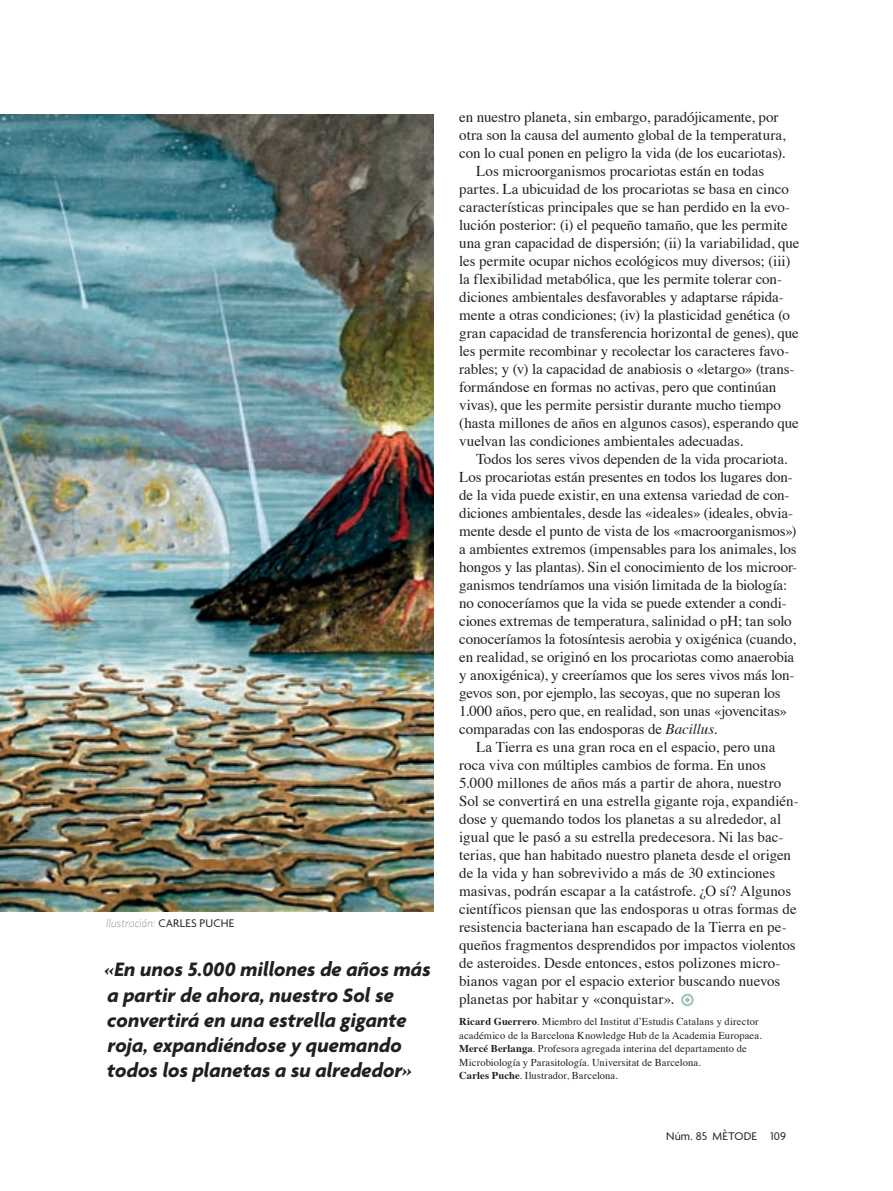
<style>
.page{position:relative;width:893px;height:1191px;background:#fff}
.page>*{position:absolute;margin:0;border:0;box-sizing:border-box;transform-origin:0 0}
.t1{font:italic 700 21px/25.2px "Agenda";color:#231f20}
.t2{font:15px "Times";letter-spacing:-.005em;color:#231f20}
.t3{font:italic 300 12px "Gill Sans";letter-spacing:.015em;color:#939598}
.t4{font:12px "Agenda";letter-spacing:.025em;color:#231f20}
.t5{font:10.5px/13.5px "Times";letter-spacing:.01em;color:#231f20}
.s1{font-family:"Agenda";font-weight:400;font-style:normal;color:#231f20}
.s2{font-style:italic}
.s3{font-weight:700}
</style>
<div class="page">
<div style="left:681px;top:993px;width:13px;height:13px;border:2px solid #9fc4bb;border-radius:50%"></div>
<svg style="left:685px;top:997px;width:5px;height:5px"></svg>
<img style="left:0;top:115px;width:434px;height:796px">
<p class="t3" style="left:106px;top:916px;width:129px">Ilustración: <span class="s1">CARLES PUCHE</span></p>
<h1 class="t1" style="left:105px;top:958px;width:327px">«En unos 5.000 millones de años más a partir de ahora, nuestro Sol se convertirá en una estrella gigante roja, expandiéndose y quemando todos los planetas a su alrededor»</h1>
<p class="t2" style="left:459px;top:111px;width:321px">en nuestro planeta, sin embargo, paradójicamente, por</p>
<p class="t2" style="left:459px;top:129px;width:328px">otra son la causa del aumento global de la temperatura,</p>
<p class="t2" style="left:459px;top:147px;width:327px">con lo cual ponen en peligro la vida (de los eucariotas).</p>
<p class="t2" style="left:476px;top:165px;width:289px">Los microorganismos procariotas están en todas</p>
<p class="t2" style="left:459px;top:183px;width:331px">partes. La ubicuidad de los procariotas se basa en cinco</p>
<p class="t2" style="left:459px;top:201px;width:333px">características principales que se han perdido en la evo-</p>
<p class="t2" style="left:459px;top:219px;width:330px">lución posterior: (i) el pequeño tamaño, que les permite</p>
<p class="t2" style="left:459px;top:237px;width:342px">una gran capacidad de dispersión; (ii) la variabilidad, que</p>
<p class="t2" style="left:459px;top:255px;width:333px">les permite ocupar nichos ecológicos muy diversos; (iii)</p>
<p class="t2" style="left:459px;top:273px;width:324px">la flexibilidad metabólica, que les permite tolerar con-</p>
<p class="t2" style="left:459px;top:291px;width:326px">diciones ambientales desfavorables y adaptarse rápida-</p>
<p class="t2" style="left:459px;top:309px;width:332px">mente a otras condiciones; (iv) la plasticidad genética (o</p>
<p class="t2" style="left:459px;top:327px;width:341px">gran capacidad de transferencia horizontal de genes), que</p>
<p class="t2" style="left:459px;top:345px;width:332px">les permite recombinar y recolectar los caracteres favo-</p>
<p class="t2" style="left:459px;top:363px;width:337px">rables; y (v) la capacidad de anabiosis o «letargo» (trans-</p>
<p class="t2" style="left:459px;top:381px;width:319px">formándose en formas no activas, pero que continúan</p>
<p class="t2" style="left:459px;top:399px;width:323px">vivas), que les permite persistir durante mucho tiempo</p>
<p class="t2" style="left:459px;top:417px;width:341px">(hasta millones de años en algunos casos), esperando que</p>
<p class="t2" style="left:459px;top:435px;width:286px">vuelvan las condiciones ambientales adecuadas.</p>
<p class="t2" style="left:476px;top:453px;width:313px">Todos los seres vivos dependen de la vida procariota.</p>
<p class="t2" style="left:459px;top:471px;width:335px">Los procariotas están presentes en todos los lugares don-</p>
<p class="t2" style="left:459px;top:489px;width:332px">de la vida puede existir, en una extensa variedad de con-</p>
<p class="t2" style="left:459px;top:507px;width:335px">diciones ambientales, desde las «ideales» (ideales, obvia-</p>
<p class="t2" style="left:459px;top:525px;width:339px">mente desde el punto de vista de los «macroorganismos»)</p>
<p class="t2" style="left:459px;top:543px;width:339px">a ambientes extremos (impensables para los animales, los</p>
<p class="t2" style="left:459px;top:561px;width:339px">hongos y las plantas). Sin el conocimiento de los microor-</p>
<p class="t2" style="left:459px;top:579px;width:329px">ganismos tendríamos una visión limitada de la biología:</p>
<p class="t2" style="left:459px;top:597px;width:329px">no conoceríamos que la vida se puede extender a condi-</p>
<p class="t2" style="left:459px;top:615px;width:334px">ciones extremas de temperatura, salinidad o pH; tan solo</p>
<p class="t2" style="left:459px;top:633px;width:338px">conoceríamos la fotosíntesis aerobia y oxigénica (cuando,</p>
<p class="t2" style="left:459px;top:651px;width:336px">en realidad, se originó en los procariotas como anaerobia</p>
<p class="t2" style="left:459px;top:669px;width:337px">y anoxigénica), y creeríamos que los seres vivos más lon-</p>
<p class="t2" style="left:459px;top:687px;width:323px">gevos son, por ejemplo, las secoyas, que no superan los</p>
<p class="t2" style="left:459px;top:705px;width:329px">1.000 años, pero que, en realidad, son unas «jovencitas»</p>
<p class="t2" style="left:459px;top:723px;width:259px">comparadas con las endosporas de <span class="s2">Bacillus</span>.</p>
<p class="t2" style="left:476px;top:741px;width:301px">La Tierra es una gran roca en el espacio, pero una</p>
<p class="t2" style="left:459px;top:759px;width:308px">roca viva con múltiples cambios de forma. En unos</p>
<p class="t2" style="left:459px;top:777px;width:323px">5.000 millones de años más a partir de ahora, nuestro</p>
<p class="t2" style="left:459px;top:795px;width:341px">Sol se convertirá en una estrella gigante roja, expandién-</p>
<p class="t2" style="left:459px;top:813px;width:323px">dose y quemando todos los planetas a su alrededor, al</p>
<p class="t2" style="left:459px;top:831px;width:326px">igual que le pasó a su estrella predecesora. Ni las bac-</p>
<p class="t2" style="left:459px;top:849px;width:333px">terias, que han habitado nuestro planeta desde el origen</p>
<p class="t2" style="left:459px;top:867px;width:317px">de la vida y han sobrevivido a más de 30 extinciones</p>
<p class="t2" style="left:459px;top:885px;width:334px">masivas, podrán escapar a la catástrofe. ¿O sí? Algunos</p>
<p class="t2" style="left:459px;top:903px;width:339px">científicos piensan que las endosporas u otras formas de</p>
<p class="t2" style="left:459px;top:921px;width:329px">resistencia bacteriana han escapado de la Tierra en pe-</p>
<p class="t2" style="left:459px;top:939px;width:338px">queños fragmentos desprendidos por impactos violentos</p>
<p class="t2" style="left:459px;top:957px;width:323px">de asteroides. Desde entonces, estos polizones micro-</p>
<p class="t2" style="left:459px;top:975px;width:323px">bianos vagan por el espacio exterior buscando nuevos</p>
<p class="t2" style="left:459px;top:993px;width:216px">planetas por habitar y «conquistar».</p>
<p class="t5" style="left:459px;top:1015px;width:304px"><span class="s3">Ricard Guerrero</span>. Miembro del Institut d’Estudis Catalans y director académico de la Barcelona Knowledge Hub de la Academia Europaea.<br><span class="s3">Mercé Berlanga</span>. Profesora agregada interina del departamento de Microbiología y Parasitología. Universitat de Barcelona.<br><span class="s3">Carles Puche</span>. Ilustrador, Barcelona.</p>
<p class="t4" style="left:666px;top:1131px;width:122px">Núm. 85 MÈTODE 109</p>
</div>
